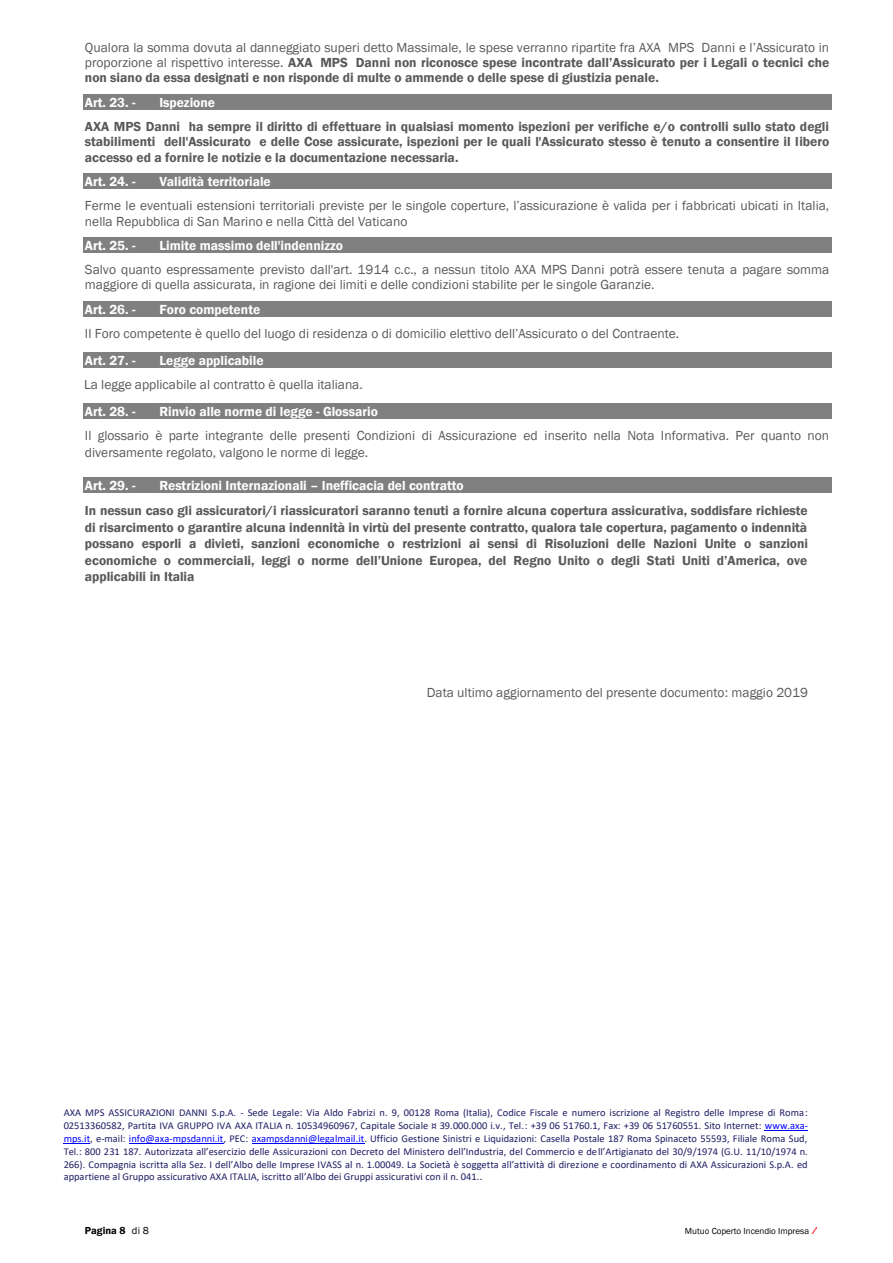
<style>
.page{position:relative;width:893px;height:1263px;background:#fff}
.page>*{position:absolute;margin:0;border:0;box-sizing:border-box;transform-origin:0 0}
.t1{font:600 13.5px/16.5px "Franklin Gothic";color:#595959;text-align:justify}
.t2{font:13.5px/15.3px "Franklin Gothic";color:#595959}
.t3{font:600 13.5px "Franklin Gothic";color:#fff}
.t4{font:10.5px/12.8px "Calibri";letter-spacing:.005em;color:#1e1d64;text-align:justify}
.t5{font:600 10.5px "Franklin Gothic";color:#000}
.t6{font:9px "Franklin Gothic";color:#000}
.s1{font-weight:400}
.s2{color:#00f}
.s3{font-family:"Franklin Gothic"}
</style>
<div class="page">
<svg style="left:812px;top:1227px;width:5px;height:6px"></svg>
<div style="left:83px;top:94px;width:749px;height:15px;background:#808080"></div>
<div style="left:83px;top:174px;width:749px;height:15px;background:#808080"></div>
<div style="left:83px;top:237px;width:749px;height:16px;background:#808080"></div>
<div style="left:83px;top:301px;width:749px;height:16px;background:#808080"></div>
<div style="left:83px;top:352px;width:749px;height:16px;background:#808080"></div>
<div style="left:83px;top:403px;width:749px;height:15px;background:#808080"></div>
<div style="left:83px;top:478px;width:749px;height:15px;background:#808080"></div>
<hr style="left:765px;top:1130px;width:43px;height:1px;background:#00f">
<svg style="left:64px;top:1143px;width:26px;height:1px"></svg>
<hr style="left:129px;top:1143px;width:94px;height:1px;background:#00f">
<hr style="left:252px;top:1143px;width:112px;height:1px;background:#00f">
<p class="t1" style="left:85px;top:39px;width:746px;line-height:15.3px"><span class="s1">Qualora la somma dovuta al danneggiato superi detto Massimale, le spese verranno ripartite fra AXA MPS Danni e l’Assicurato in proporzione al rispettivo interesse.</span> AXA MPS Danni non riconosce spese incontrate dall’Assicurato per i Legali o tecnici che non siano da essa designati e non risponde di multe o ammende o delle spese di giustizia penale.</p>
<p class="t3" style="left:85px;top:94px;width:52px">Art. 23. -</p>
<p class="t3" style="left:159px;top:94px;width:57px">Ispezione</p>
<p class="t1" style="left:85px;top:118px;width:746px;line-height:15.5px">AXA MPS Danni ha sempre il diritto di effettuare in qualsiasi momento ispezioni per verifiche e/o controlli sullo stato degli stabilimenti dell'Assicurato e delle Cose assicurate, ispezioni per le quali l'Assicurato stesso è tenuto a consentire il libero accesso ed a fornire le notizie e la documentazione necessaria.</p>
<p class="t3" style="left:85px;top:174px;width:52px">Art. 24. -</p>
<p class="t3" style="left:159px;top:174px;width:113px">Validità territoriale</p>
<p class="t2" style="left:85px;top:198px;width:746px">Ferme le eventuali estensioni territoriali previste per le singole coperture, l’assicurazione è valida per i fabbricati ubicati in Italia, nella Repubblica di San Marino e nella Città del Vaticano</p>
<p class="t3" style="left:85px;top:237px;width:52px">Art. 25. -</p>
<p class="t3" style="left:159px;top:237px;width:185px">Limite massimo dell'indennizzo</p>
<p class="t2" style="left:85px;top:262px;width:746px">Salvo quanto espressamente previsto dall'art. 1914 c.c., a nessun titolo AXA MPS Danni potrà essere tenuta a pagare somma maggiore di quella assicurata, in ragione dei limiti e delle condizioni stabilite per le singole Garanzie.</p>
<p class="t3" style="left:85px;top:301px;width:52px">Art. 26. -</p>
<p class="t3" style="left:159px;top:301px;width:102px">Foro competente</p>
<p class="t2" style="left:85px;top:326px;width:596px">Il Foro competente è quello del luogo di residenza o di domicilio elettivo dell’Assicurato o del Contraente.</p>
<p class="t3" style="left:85px;top:352px;width:52px">Art. 27. -</p>
<p class="t3" style="left:159px;top:352px;width:106px">Legge applicabile</p>
<p class="t2" style="left:84px;top:376px;width:280px">La legge applicabile al contratto è quella italiana.</p>
<p class="t3" style="left:85px;top:403px;width:52px">Art. 28. -</p>
<p class="t3" style="left:159px;top:403px;width:220px">Rinvio alle norme di legge - Glossario</p>
<p class="t2" style="left:85px;top:426px;width:746px;line-height:17.7px">Il glossario è parte integrante delle presenti Condizioni di Assicurazione ed inserito nella Nota Informativa. Per quanto non diversamente regolato, valgono le norme di legge.</p>
<p class="t3" style="left:85px;top:478px;width:52px">Art. 29. -</p>
<p class="t3" style="left:159px;top:478px;width:306px">Restrizioni Internazionali – Inefficacia del contratto</p>
<p class="t1" style="left:85px;top:502px;width:725px">In nessun caso gli assicuratori/i riassicuratori saranno tenuti a fornire alcuna copertura assicurativa, soddisfare richieste di risarcimento o garantire alcuna indennità in virtù del presente contratto, qualora tale copertura, pagamento o indennità possano esporli a divieti, sanzioni economiche o restrizioni ai sensi di Risoluzioni delle Nazioni Unite o sanzioni economiche o commerciali, leggi o norme dell’Unione Europea, del Regno Unito o degli Stati Uniti d’America, ove applicabili in Italia</p>
<p class="t2" style="left:427px;top:684px;width:383px">Data ultimo aggiornamento del presente documento: maggio 2019</p>
<p class="t4" style="left:64px;top:1107px;width:746px">AXA MPS ASSICURAZIONI DANNI S.p.A. - Sede Legale: Via Aldo Fabrizi n. 9, 00128 Roma (Italia), Codice Fiscale e numero iscrizione al Registro delle Imprese di Roma:<br>02513360582, Partita IVA GRUPPO IVA AXA ITALIA n. 10534960967, Capitale Sociale ¤ 39.000.000 i.v., Tel.: +39 06 51760.1, Fax: +39 06 51760551. Sito Internet: <span class="s2">www.axa&shy;mps.it</span>, e-mail: <span class="s2">info@axa-mpsdanni.it</span>, PEC: <span class="s2">axampsdanni@legalmail.it</span>. Ufficio Gestione Sinistri e Liquidazioni: Casella Postale 187 Roma Spinaceto 55593, Filiale Roma Sud, Tel.: 800 231 187. Autorizzata all’esercizio delle Assicurazioni con Decreto del Ministero dell’Industria, del Commercio e dell’Artigianato del 30/9/1974 (G.U. 11/10/1974 n.<br>266). Compagnia iscritta alla Sez. I dell’Albo delle Imprese IVASS al n. 1.00049. La Società è soggetta all’attività di direzione e coordinamento di AXA Assicurazioni S.p.A. ed appartiene al Gruppo assicurativo AXA ITALIA, iscritto all’Albo dei Gruppi assicurativi con il n. 041.<span class="s3">.</span></p>
<p class="t5" style="left:85px;top:1224px;width:65px">Pagina 8 <span class="s1">di 8</span></p>
<p class="t6" style="left:685px;top:1225px;width:126px">Mutuo Coperto Incendio Impresa</p>
</div>
